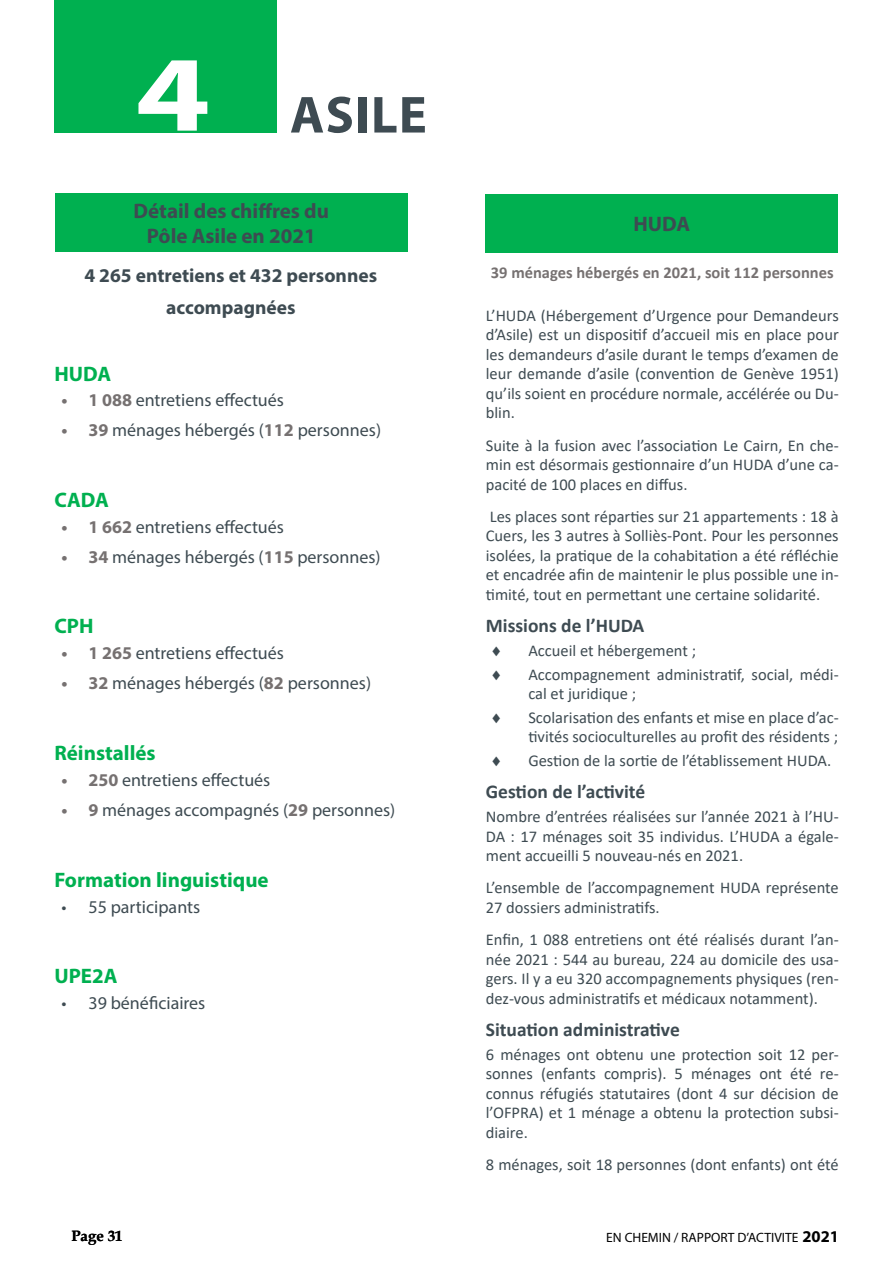
<style>
.page{position:relative;width:893px;height:1263px;background:#fff}
.page>*{position:absolute;margin:0;border:0;box-sizing:border-box;transform-origin:0 0}
.t1{font:700 52.5px "Myriad Pro";letter-spacing:.02em;color:#3e4b52}
.t2{font:700 21px "Myriad Pro";color:#00b050}
.t3{font:700 21px/25.2px "Myriad Pro";color:#3e4b52;text-align:center}
.t4{font:700 19.5px "Calibri";color:#3e4b52}
.t5{font:700 19.5px/32px "Myriad Pro";color:#3e4b52;text-align:center}
.t6{font:18px "Myriad Pro";color:#3e4b52}
.t7{font:16.5px/19.5px "Calibri";color:#3e4b52;text-align:justify}
.t8{font:700 16.5px "Calibri";color:#767171}
.t9{font:700 15px "Book Antiqua";color:#000}
.t10{font:13.5px "Myriad Pro";color:#000}
.s1{font-size:108px;color:#fff}
.s2{font-weight:700;color:#767171}
.s3{font-weight:700;font-size:16.5px}
</style>
<div class="page">
<div style="left:54px;top:0;width:223px;height:133px;background:#00b050"></div>
<div style="left:485px;top:194px;width:353px;height:59px;background:#00b050"></div>
<div style="left:55px;top:194px;width:353px;height:58px;background:#00b050"></div>
<h1 class="t1" style="left:135px;top:81px;width:293px"><span class="s1">4</span> ASILE</h1>
<p class="t3" style="left:134px;top:198px;width:197px">Détail des chiffres du<br>Pôle Asile en 2021</p>
<p class="t5" style="left:85px;top:258px;width:294px">4 265 entretiens et 432 personnes accompagnées</p>
<p class="t2" style="left:54px;top:360px;width:58px">HUDA</p>
<p class="t6" style="left:61px;top:389px;width:224px"><span class="s2">• 1 088</span> entretiens effectués</p>
<p class="t6" style="left:61px;top:419px;width:321px"><span class="s2">• 39</span> ménages hébergés (<span class="s2">112</span> personnes)</p>
<p class="t2" style="left:54px;top:486px;width:56px">CADA</p>
<p class="t6" style="left:61px;top:516px;width:224px"><span class="s2">• 1 662</span> entretiens effectués</p>
<p class="t6" style="left:61px;top:546px;width:321px"><span class="s2">• 34</span> ménages hébergés (<span class="s2">115</span> personnes)</p>
<p class="t2" style="left:54px;top:612px;width:41px">CPH</p>
<p class="t6" style="left:61px;top:642px;width:224px"><span class="s2">• 1 265</span> entretiens effectués</p>
<p class="t6" style="left:61px;top:672px;width:311px"><span class="s2">• 32</span> ménages hébergés (<span class="s2">82</span> personnes)</p>
<p class="t2" style="left:54px;top:740px;width:103px">Réinstallés</p>
<p class="t6" style="left:61px;top:769px;width:210px"><span class="s2">• 250</span> entretiens effectués</p>
<p class="t6" style="left:61px;top:799px;width:335px"><span class="s2">• 9</span> ménages accompagnés (<span class="s2">29</span> personnes)</p>
<p class="t2" style="left:54px;top:866px;width:216px">Formation linguistique</p>
<p class="t6" style="left:61px;top:895px;width:140px">• 55 participants</p>
<p class="t2" style="left:54px;top:962px;width:65px">UPE2A</p>
<p class="t6" style="left:61px;top:992px;width:145px">• 39 bénéficiaires</p>
<p class="t3" style="left:633px;top:211px;width:58px">HUDA</p>
<p class="t8" style="left:491px;top:261px;width:344px">39 ménages hébergés en 2021, soit 112 personnes</p>
<p class="t7" style="left:486px;top:305px;width:354px">L’HUDA (Hébergement d’Urgence pour Demandeurs d’Asile) est un dispositif d’accueil mis en place pour les demandeurs d’asile durant le temps d’examen de leur demande d’asile (convention de Genève 1951) qu’ils soient en procédure normale, accélérée ou Du&shy;blin.</p>
<p class="t7" style="left:486px;top:435px;width:354px">Suite à la fusion avec l’association Le Cairn, En che&shy;min est désormais gestionnaire d’un HUDA d’une ca&shy;pacité de 100 places en diffus.</p>
<p class="t7" style="left:486px;top:506px;width:354px">Les places sont réparties sur 21 appartements : 18 à Cuers, les 3 autres à Solliès-Pont. Pour les personnes isolées, la pratique de la cohabitation a été réfléchie et encadrée afin de maintenir le plus possible une in&shy;timité, tout en permettant une certaine solidarité.</p>
<p class="t4" style="left:486px;top:612px;width:160px">Missions de l’HUDA</p>
<p class="t7" style="left:528px;top:640px;width:169px">Accueil et hébergement ;</p>
<p class="t7" style="left:528px;top:664px;width:312px">Accompagnement administratif, social, médi&shy;cal et juridique ;</p>
<p class="t7" style="left:528px;top:707px;width:312px">Scolarisation des enfants et mise en place d’ac&shy;tivités socioculturelles au profit des résidents ;</p>
<p class="t7" style="left:528px;top:750px;width:305px">Gestion de la sortie de l’établissement HUDA.</p>
<p class="t4" style="left:486px;top:778px;width:161px">Gestion de l’activité</p>
<p class="t7" style="left:486px;top:806px;width:354px">Nombre d’entrées réalisées sur l’année 2021 à l’HU-DA : 17 ménages soit 35 individus. L’HUDA a égale&shy;ment accueilli 5 nouveau-nés en 2021.</p>
<p class="t7" style="left:486px;top:878px;width:354px">L’ensemble de l’accompagnement HUDA représente<br>27 dossiers administratifs.</p>
<p class="t7" style="left:486px;top:929px;width:354px">Enfin, 1 088 entretiens ont été réalisés durant l’an&shy;née 2021 : 544 au bureau, 224 au domicile des usa&shy;gers. Il y a eu 320 accompagnements physiques (ren&shy;dez-vous administratifs et médicaux notamment).</p>
<p class="t4" style="left:486px;top:1015px;width:195px">Situation administrative</p>
<p class="t7" style="left:486px;top:1044px;width:354px">6 ménages ont obtenu une protection soit 12 per&shy;sonnes (enfants compris). 5 ménages ont été re&shy;connus réfugiés statutaires (dont 4 sur décision de l’OFPRA) et 1 ménage a obtenu la protection subsi&shy;diaire.</p>
<p class="t7" style="left:486px;top:1154px;width:354px">8 ménages, soit 18 personnes (dont enfants) ont été</p>
<p class="t9" style="left:71px;top:1226px;width:53px">Page 31</p>
<p class="t10" style="left:606px;top:1229px;width:234px">EN CHEMIN / RAPPORT D’ACTIVITE <span class="s3">2021</span></p>
</div>
